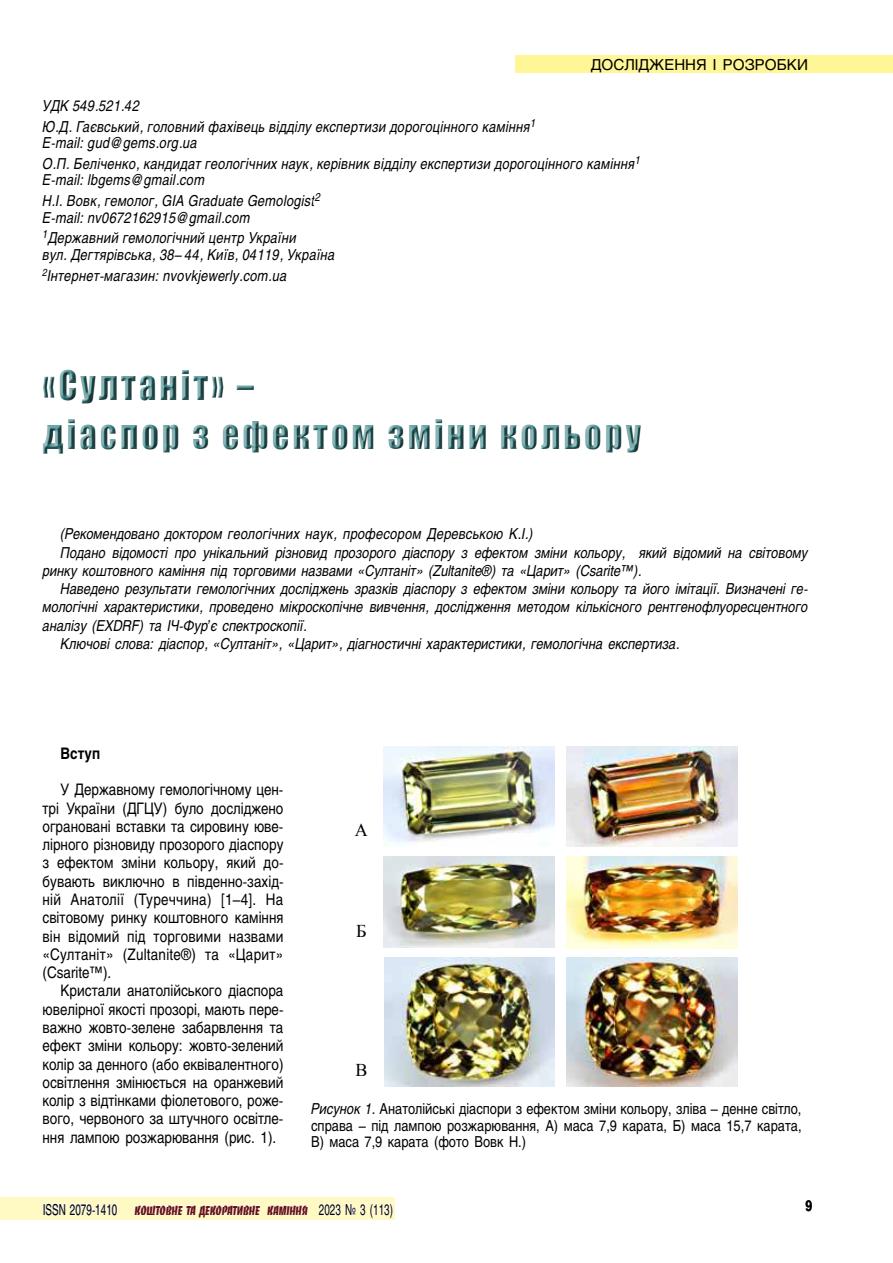
<style>
.page{position:relative;width:893px;height:1263px;background:#fff}
.page>*{position:absolute;margin:0;border:0;box-sizing:border-box;transform-origin:0 0}
.t1{font:37.5px/49.5px "Impact";letter-spacing:.1em;color:#43898b;scale:.9 1}
.t2{font:18px "Times New Roman";color:#000}
.t3{font:15.75px/18.3px "Helios";color:#000;text-align:justify;scale:.85 1}
.t4{font:700 15.75px "Helios";color:#000;scale:.85 1}
.t5{font:italic 15px "Helios";color:#000;scale:.85 1}
.t6{font:italic 15px/20.7px "Helios";letter-spacing:.02em;color:#000;scale:.85 1}
.t7{font:15px/16.5px "Helios";color:#000;text-align:justify;scale:.85 1}
.t8{font:15px "Helios";color:#000}
.t9{font:700 15px "Helios";color:#000;scale:.8 1}
.t10{font:13.5px "Banco Heavy C";color:#671316;scale:.8 1}
.s1{font-style:italic}
.s2{font-family:"Helios";font-size:15px;color:#000}
</style>
<div class="page">
<div style="left:0;top:1197px;width:395px;height:23px;background:#fffac3"></div>
<svg style="left:134px;top:1204px;width:127px;height:14px"></svg>
<svg style="left:267px;top:1204px;width:41px;height:11px"></svg>
<svg style="left:318px;top:1203px;width:75px;height:15px"></svg>
<svg style="left:44px;top:1203px;width:74px;height:12px"></svg>
<div style="left:515px;top:55px;width:378px;height:17px;background:#fff797"></div>
<svg style="left:43px;top:370px;width:598px;height:84px"></svg>
<img style="left:384px;top:747px;width:170px;height:98px">
<img style="left:567px;top:747px;width:170px;height:99px">
<img style="left:384px;top:856px;width:170px;height:92px">
<img style="left:567px;top:856px;width:170px;height:92px">
<img style="left:384px;top:958px;width:171px;height:128px">
<img style="left:567px;top:958px;width:170px;height:128px">
<p class="t8" style="left:591px;top:55px;width:219px">ДОСЛІДЖЕННЯ І РОЗРОБКИ</p>
<p class="t6" style="left:43px;top:95px;width:582px">УДК 549.521.42<br>Ю.Д. Гаєвський, головний фахiвець вiддiлу експертизи дорогоцiнного камiння<sup>1</sup></p>
<p class="t6" style="left:43px;top:132px;width:705px">E-mail: gud@gems.org.ua<br>О.П. Беліченко, кандидат геологічних наук, керiвник вiддiлу експертизи дорогоцiнного камiння<sup>1</sup></p>
<p class="t6" style="left:43px;top:169px;width:329px">E-mail: lbgems@gmail.com<br>Н.І. Вовк, гемолог, GIA Graduate Gemologist<sup>2</sup></p>
<p class="t6" style="left:43px;top:207px;width:300px">E-mail: nv0672162915@gmail.com<br><sup>1</sup>Державний гемологiчний центр України</p>
<p class="t6" style="left:43px;top:244px;width:346px">вул. Дегтярiвська, 38– 44, Київ, 04119, Україна<br><sup>2</sup>Iнтернет-магазин: nvovkjewerly.com.ua</p>
<h1 class="t1" style="left:43px;top:359px;width:666px">«Султаніт» –<br>діаспор з ефектом зміни кольору</h1>
<p class="t6" style="left:61px;top:523px;width:558px">(Рекомендовано доктором геологічних наук, професором Деревською К.I.)</p>
<p class="t5" style="left:61px;top:543px;width:881px">Подано відомості про унікальний різновид прозорого діаспору з ефектом зміни кольору, який відомий на світовому</p>
<p class="t5" style="left:43px;top:561px;width:706px">ринку коштовного каміння під торговими назвами «Султаніт» (Zultanite®) та «Царит» (Csarite™).</p>
<p class="t5" style="left:61px;top:580px;width:881px">Наведено результати гемологічних досліджень зразків діаспору з ефектом зміни кольору та його імітації. Визначені ге-</p>
<p class="t5" style="left:43px;top:598px;width:902px">мологічні характеристики, проведено мікроскопічне вивчення, дослідження методом кількісного рентгенофлуоресцентного</p>
<p class="t5" style="left:43px;top:616px;width:313px">аналізу (EXDRF) та ІЧ-Фур’є спектроскопії.</p>
<p class="t5" style="left:61px;top:635px;width:730px">Ключові слова: діаспор, «Султаніт», «Царит», діагностичні характеристики, гемологічна експертиза.</p>
<p class="t4" style="left:61px;top:744px;width:48px">Вступ</p>
<p class="t3" style="left:43px;top:780px;width:285px;text-indent:18px">У Державному гемологічному цен&shy;трі України (ДГЦУ) було досліджено ограновані вставки та сировину юве&shy;лірного різновиду прозорого діаспору з ефектом зміни кольору, який до&shy;бувають виключно в південно-захід&shy;ній Анатолії (Туреччина) [1–4]. На світовому ринку коштовного каміння він відомий під торговими назвами «Султаніт» (Zultanite®) та «Царит» (Csarite™).</p>
<p class="t3" style="left:43px;top:981px;width:285px;text-indent:18px">Кристали анатолійського діаспора ювелірної якості прозорі, мають пере&shy;важно жовто-зелене забарвлення та ефект зміни кольору: жовто-зелений колір за денного (або еквівалентного) освітлення змінюється на оранжевий колір з відтінками фіолетового, роже&shy;вого, червоного за штучного освітле&shy;ння лампою розжарювання (рис. 1).</p>
<p class="t2" style="left:355px;top:817px;width:14px">А</p>
<p class="t2" style="left:356px;top:919px;width:12px">Б</p>
<p class="t2" style="left:355px;top:1057px;width:14px">В</p>
<p class="t7" style="left:311px;top:1100px;width:578px"><span class="s1">Рисунок 1</span>. Анатолійські діаспори з ефектом зміни кольору, зліва – денне світло, справа – під лампою розжарювання, А) маса 7,9 карата, Б) маса 15,7 карата, В) маса 7,9 карата (фото Вовк Н.)</p>
<p class="t10" style="left:43px;top:1202px;width:439px"><span class="s2">ISSN 2079-1410</span> коштовне та декоративне каміння <span class="s2">2023 № 3 (113)</span></p>
<p class="t9" style="left:805px;top:1197px;width:10px">9</p>
</div>
